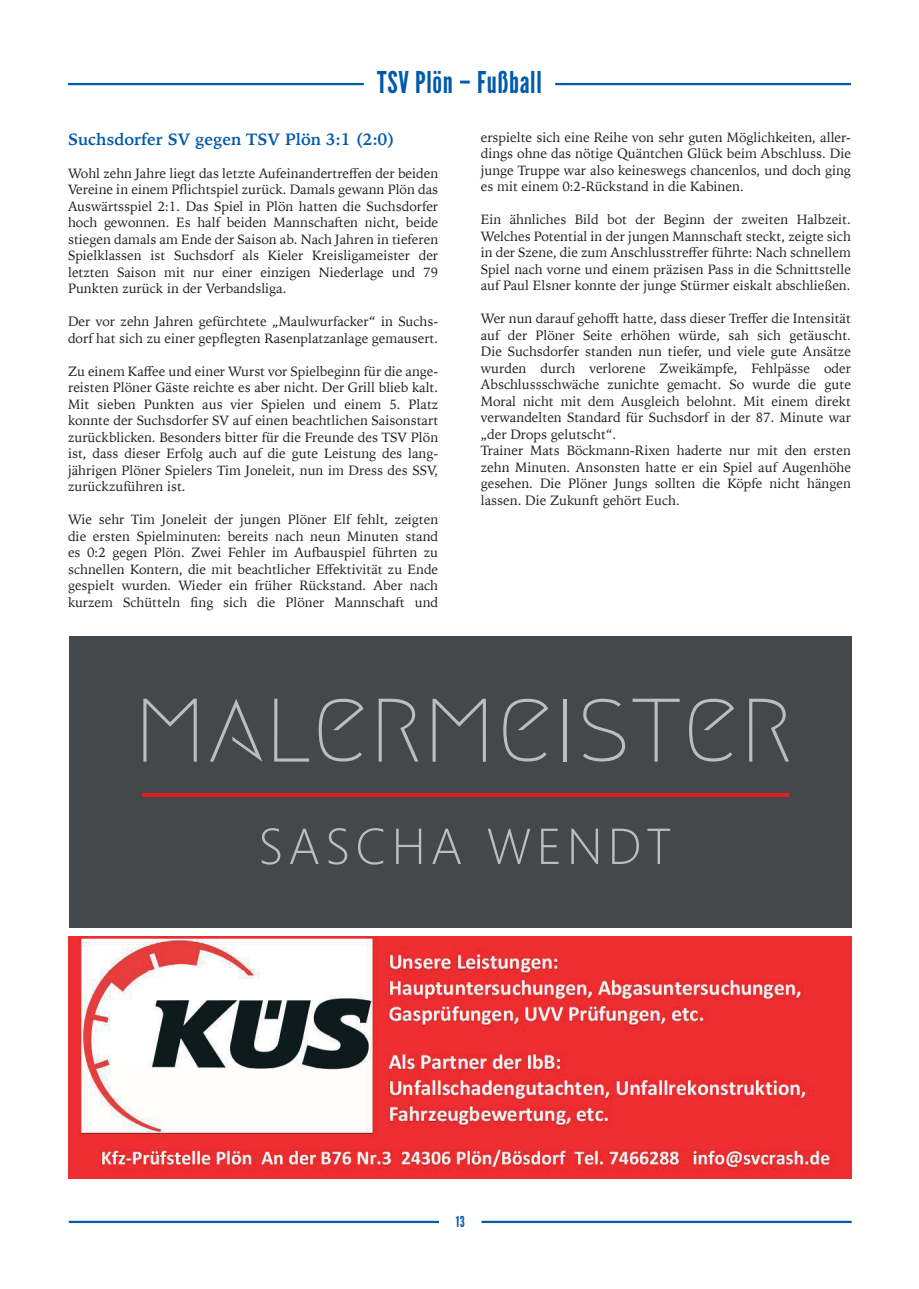
<style>
.page{position:relative;width:919px;height:1289px;background:#fff}
.page>*{position:absolute;margin:0;border:0;box-sizing:border-box;transform-origin:0 0}
.t1{font:30px "League Gothic";letter-spacing:.025em;color:#015aaa}
.t2{font:700 16.5px "Iowan Old Style";color:#015aaa}
.t3{font:15px "League Gothic";color:#015aaa}
.t4{font:13.5px/16.5px "Iowan Old Style";color:#231f20;text-align:justify}
</style>
<div class="page">
<hr style="left:69px;top:1220px;width:370px;height:2px;background:#015aaa">
<hr style="left:481px;top:1220px;width:370px;height:2px;background:#015aaa">
<hr style="left:68px;top:83px;width:296px;height:2px;background:#015aaa">
<hr style="left:555px;top:83px;width:295px;height:2px;background:#015aaa">
<img style="left:69px;top:936px;width:782px;height:242px">
<div style="left:69px;top:636px;width:782px;height:291px;background:#45484a"></div>
<svg style="left:262px;top:828px;width:18px;height:36px"></svg>
<svg style="left:290px;top:828px;width:28px;height:36px"></svg>
<svg style="left:328px;top:828px;width:19px;height:36px"></svg>
<svg style="left:358px;top:828px;width:25px;height:36px"></svg>
<svg style="left:396px;top:828px;width:25px;height:36px"></svg>
<svg style="left:432px;top:828px;width:29px;height:36px"></svg>
<svg style="left:488px;top:828px;width:42px;height:36px"></svg>
<svg style="left:541px;top:828px;width:17px;height:36px"></svg>
<svg style="left:571px;top:828px;width:27px;height:36px"></svg>
<svg style="left:612px;top:828px;width:27px;height:36px"></svg>
<svg style="left:647px;top:828px;width:23px;height:36px"></svg>
<hr style="left:143px;top:793px;width:646px;height:3px;background:#dc1f25">
<svg style="left:210px;top:699px;width:52px;height:62px"></svg>
<svg style="left:274px;top:698px;width:35px;height:63px"></svg>
<svg style="left:318px;top:698px;width:45px;height:63px"></svg>
<svg style="left:378px;top:698px;width:40px;height:63px"></svg>
<svg style="left:503px;top:698px;width:45px;height:63px"></svg>
<hr style="left:563px;top:698px;width:3px;height:63px;background:#babebf">
<svg style="left:583px;top:698px;width:42px;height:63px"></svg>
<svg style="left:632px;top:698px;width:47px;height:63px"></svg>
<svg style="left:689px;top:698px;width:45px;height:63px"></svg>
<svg style="left:432px;top:698px;width:54px;height:63px"></svg>
<svg style="left:143px;top:698px;width:54px;height:63px"></svg>
<svg style="left:749px;top:698px;width:39px;height:63px"></svg>
<h1 class="t1" style="left:377px;top:64px;width:166px">TSV Plön – Fußball</h1>
<p class="t2" style="left:68px;top:124px;width:328px">Suchsdorfer SV gegen TSV Plön 3:1 (2:0)</p>
<p class="t4" style="left:68px;top:164px;width:371px">Wohl zehn Jahre liegt das letzte Aufeinandertreffen der beiden Vereine in einem Pflichtspiel zurück. Damals gewann Plön das Auswärtsspiel 2:1. Das Spiel in Plön hatten die Suchsdorfer hoch gewonnen. Es half beiden Mannschaften nicht, beide stiegen damals am Ende der Saison ab. Nach Jahren in tieferen Spielklassen ist Suchsdorf als Kieler Kreisligameister der letzten Saison mit nur einer einzigen Niederlage und 79<br>Punkten zurück in der Verbandsliga.</p>
<p class="t4" style="left:68px;top:313px;width:371px">Der vor zehn Jahren gefürchtete „Maulwurfacker“ in Suchs&shy;dorf hat sich zu einer gepflegten Rasenplatzanlage gemausert.</p>
<p class="t4" style="left:68px;top:362px;width:371px">Zu einem Kaffee und einer Wurst vor Spielbeginn für die ange&shy;reisten Plöner Gäste reichte es aber nicht. Der Grill blieb kalt.<br>Mit sieben Punkten aus vier Spielen und einem 5. Platz konnte der Suchsdorfer SV auf einen beachtlichen Saisonstart zurückblicken. Besonders bitter für die Freunde des TSV Plön ist, dass dieser Erfolg auch auf die gute Leistung des lang&shy;jährigen Plöner Spielers Tim Joneleit, nun im Dress des SSV, zurückzuführen ist.</p>
<p class="t4" style="left:68px;top:511px;width:371px">Wie sehr Tim Joneleit der jungen Plöner Elf fehlt, zeigten die ersten Spielminuten: bereits nach neun Minuten stand es 0:2 gegen Plön. Zwei Fehler im Aufbauspiel führten zu schnellen Kontern, die mit beachtlicher Effektivität zu Ende gespielt wurden. Wieder ein früher Rückstand. Aber nach kurzem Schütteln fing sich die Plöner Mannschaft und</p>
<p class="t4" style="left:480px;top:128px;width:371px">erspielte sich eine Reihe von sehr guten Möglichkeiten, aller&shy;dings ohne das nötige Quäntchen Glück beim Abschluss. Die junge Truppe war also keineswegs chancenlos, und doch ging es mit einem 0:2-Rückstand in die Kabinen.</p>
<p class="t4" style="left:480px;top:210px;width:371px">Ein ähnliches Bild bot der Beginn der zweiten Halbzeit.<br>Welches Potential in der jungen Mannschaft steckt, zeigte sich in der Szene, die zum Anschlusstreffer führte: Nach schnellem Spiel nach vorne und einem präzisen Pass in die Schnittstelle auf Paul Elsner konnte der junge Stürmer eiskalt abschließen.</p>
<p class="t4" style="left:480px;top:309px;width:371px;text-align:left">Wer nun darauf gehofft hatte, dass dieser Treffer die Intensität auf der Plöner Seite erhöhen würde, sah sich getäuscht.<br>Die Suchsdorfer standen nun tiefer, und viele gute Ansätze wurden durch verlorene Zweikämpfe, Fehlpässe oder Abschlussschwäche zunichte gemacht. So wurde die gute Moral nicht mit dem Ausgleich belohnt. Mit einem direkt verwandelten Standard für Suchsdorf in der 87. Minute war „der Drops gelutscht“.<br>Trainer Mats Böckmann-Rixen haderte nur mit den ersten zehn Minuten. Ansonsten hatte er ein Spiel auf Augenhöhe gesehen. Die Plöner Jungs sollten die Köpfe nicht hängen lassen. Die Zukunft gehört Euch.</p>
<p class="t3" style="left:456px;top:1212px;width:10px">13</p>
</div>
